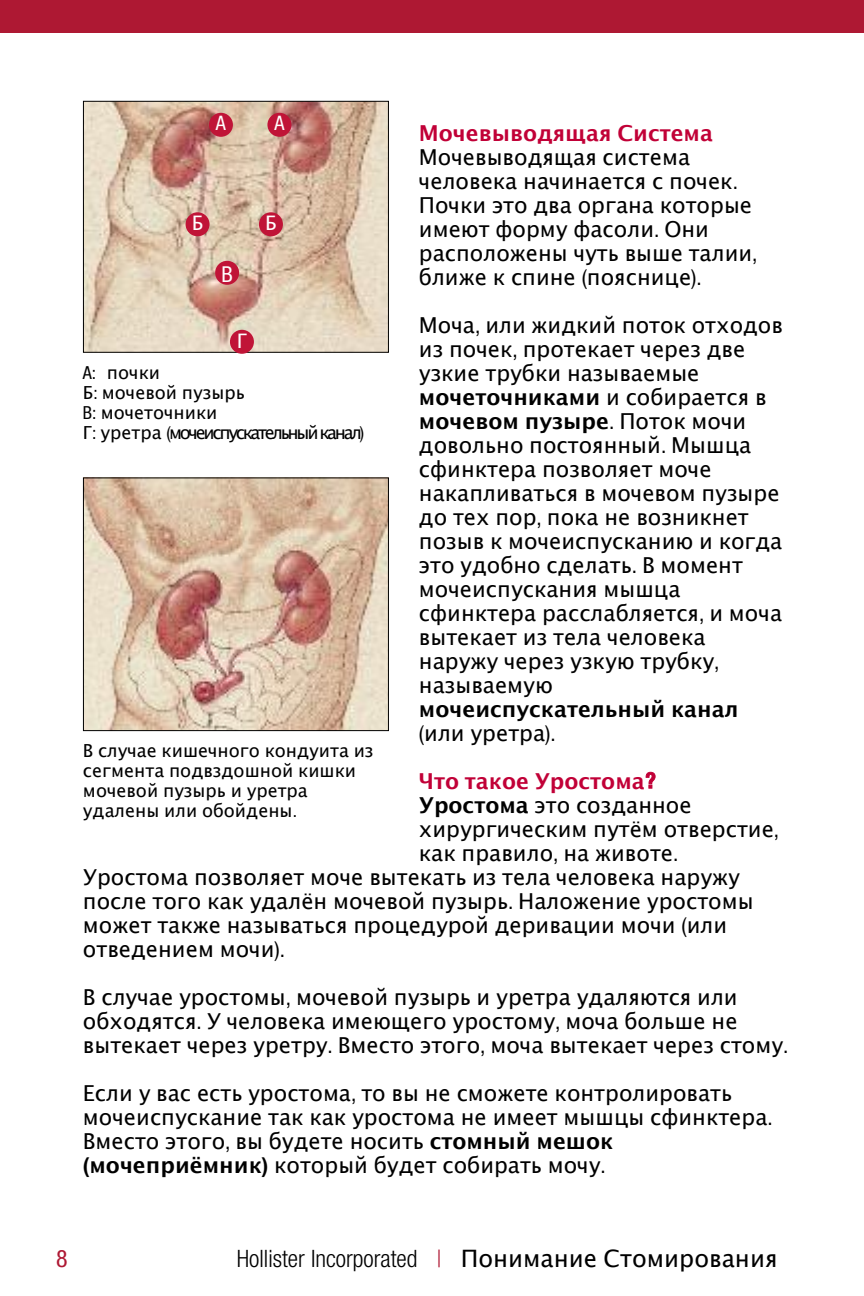
<style>
.page{position:relative;width:864px;height:1296px;background:#fff}
.page>*{position:absolute;margin:0;border:0;box-sizing:border-box;transform-origin:0 0}
.t1{font:300 condensed 24px "Helvetica Neue";color:#000}
.t2{font:condensed 24px "Helvetica Neue";color:#ae1833}
.t3{font:22px/24px "Lucida Grande";color:#000}
.t4{font:700 22px "Lucida Grande";color:#c10037}
.t5{font:700 22px/24px "Lucida Grande";color:#000}
.t6{font:condensed 22px "Helvetica Neue";color:#fff}
.t7{font:20px "Lucida Grande";color:#fff}
.t8{font:condensed 20px "Helvetica Neue";color:#fff}
.t9{font:18px/20px "Lucida Grande";color:#000}
.s1{font-family:"Helvetica Neue";font-stretch:condensed}
.s2{font-weight:700}
.s3{font-family:"Helvetica Neue";font-weight:400;font-stretch:condensed}
.s4{font-weight:400}
.s5{font-family:"Helvetica Neue";font-weight:700;font-stretch:condensed}
.s6{color:#ae1833}
.s7{font-family:"Lucida Grande";font-weight:400;font-stretch:normal}
</style>
<div class="page">
<img style="left:85px;top:103px;width:302px;height:248px">
<div style="left:83px;top:101px;width:306px;height:252px;border:1px solid #000"></div>
<div style="left:259px;top:212px;width:24px;height:24px;background:#c01437;border-radius:50%"></div>
<div style="left:186px;top:212px;width:24px;height:24px;background:#c01437;border-radius:50%"></div>
<div style="left:215px;top:261px;width:24px;height:24px;background:#c01437;border-radius:50%"></div>
<div style="left:209px;top:113px;width:24px;height:24px;background:#c01437;border-radius:50%"></div>
<div style="left:267px;top:113px;width:24px;height:24px;background:#c01437;border-radius:50%"></div>
<div style="left:230px;top:330px;width:24px;height:24px;background:#c01437;border-radius:50%"></div>
<div style="left:0;top:0;width:864px;height:32px;background:#ae1833"></div>
<img style="left:85px;top:479px;width:302px;height:250px">
<div style="left:83px;top:477px;width:306px;height:254px;border:1px solid #000"></div>
<p class="t8" style="left:216px;top:116px;width:11px">A</p>
<p class="t8" style="left:274px;top:116px;width:11px">A</p>
<p class="t4" style="left:419px;top:119px;width:296px">Мочевыводящая Система</p>
<p class="t3" style="left:419px;top:144px;width:340px">Мочевыводящая система человека начинается с почек<span class="s1">.<br></span>Почки это два органа которые имеют форму фасоли<span class="s1">.</span> Они расположены чуть выше талии<span class="s1">, </span>ближе к спине <span class="s1">(</span>пояснице<span class="s1">).</span></p>
<p class="t3" style="left:419px;top:312px;width:366px">Моча<span class="s1">,</span> или жидкий поток отходов из почек<span class="s1">,</span> протекает через две узкие трубки называемые <span class="s2">мочеточниками</span> и собирается в <span class="s2">мочевом пузыре</span><span class="s1">.</span> Поток мочи довольно постоянный<span class="s1">.</span> Мышца сфинктера позволяет моче накапливаться в мочевом пузыре до тех пор<span class="s1">,</span> пока не возникнет позыв к мочеиспусканию и когда это удобно сделать<span class="s1">.</span> В момент мочеиспускания мышца сфинктера расслабляется<span class="s1">,</span> и моча вытекает из тела человека наружу через узкую трубку<span class="s1">, </span>называемую</p>
<p class="t5" style="left:419px;top:696px;width:321px">мочеиспускательный канал <span class="s3">(</span><span class="s4">или уретра</span><span class="s3">).</span></p>
<p class="t4" style="left:419px;top:767px;width:238px">Что такое Уростома<span class="s1">?</span></p>
<p class="t3" style="left:419px;top:792px;width:274px"><span class="s2">Уростома</span> это созданное</p>
<p class="t3" style="left:419px;top:816px;width:362px">хирургическим путём отверстие<span class="s1">,</span></p>
<p class="t3" style="left:419px;top:840px;width:261px">как правило<span class="s1">,</span> на животе<span class="s1">.</span></p>
<p class="t3" style="left:83px;top:864px;width:659px">Уростома позволяет моче вытекать из тела человека наружу</p>
<p class="t3" style="left:83px;top:888px;width:672px">после того как удалён мочевой пузырь<span class="s1">.</span> Наложение уростомы</p>
<p class="t3" style="left:83px;top:912px;width:646px">может также называться процедурой деривации мочи <span class="s1">(</span>или</p>
<p class="t3" style="left:83px;top:936px;width:204px">отведением мочи<span class="s1">).</span></p>
<p class="t3" style="left:83px;top:984px;width:707px">В случае уростомы<span class="s1">,</span> мочевой пузырь и уретра удаляются или обходятся<span class="s1">.</span> У человека имеющего уростому<span class="s1">,</span> моча больше не вытекает через уретру<span class="s1">.</span> Вместо этого<span class="s1">,</span> моча вытекает через стому<span class="s1">.</span></p>
<p class="t3" style="left:83px;top:1080px;width:691px">Если у вас есть уростома<span class="s1">,</span> то вы не сможете контролировать мочеиспускание так как уростома не имеет мышцы сфинктера<span class="s1">.<br></span>Вместо этого<span class="s1">,</span> вы будете носить <span class="s2">стомный мешок </span><span class="s5">(</span><span class="s2">мочеприёмник</span><span class="s5">)</span> который будет собирать мочу<span class="s1">.</span></p>
<p class="t7" style="left:192px;top:211px;width:13px">Б</p>
<p class="t7" style="left:265px;top:211px;width:13px">Б</p>
<p class="t6" style="left:221px;top:266px;width:13px">B</p>
<p class="t7" style="left:237px;top:329px;width:12px">Г</p>
<p class="t9" style="left:83px;top:362px;width:283px"><span class="s1">A:</span> почки<br>Б<span class="s1">:</span> мочевой пузырь<br><span class="s1">B:</span> мочеточники<br>Г<span class="s1">:</span> уретра <span class="s1">(</span>мочеиспускательный канал<span class="s1">)</span></p>
<p class="t9" style="left:83px;top:740px;width:292px">В случае кишечного кондуита из сегмента подвздошной кишки мочевой пузырь и уретра удалены или обойдены<span class="s1">.</span></p>
<p class="t2" style="left:56px;top:1250px;width:13px">8</p>
<p class="t1" style="left:237px;top:1250px;width:542px">Hollister Incorporated <span class="s6">|</span> <span class="s7">Понимание Стомирования</span></p>
</div>
